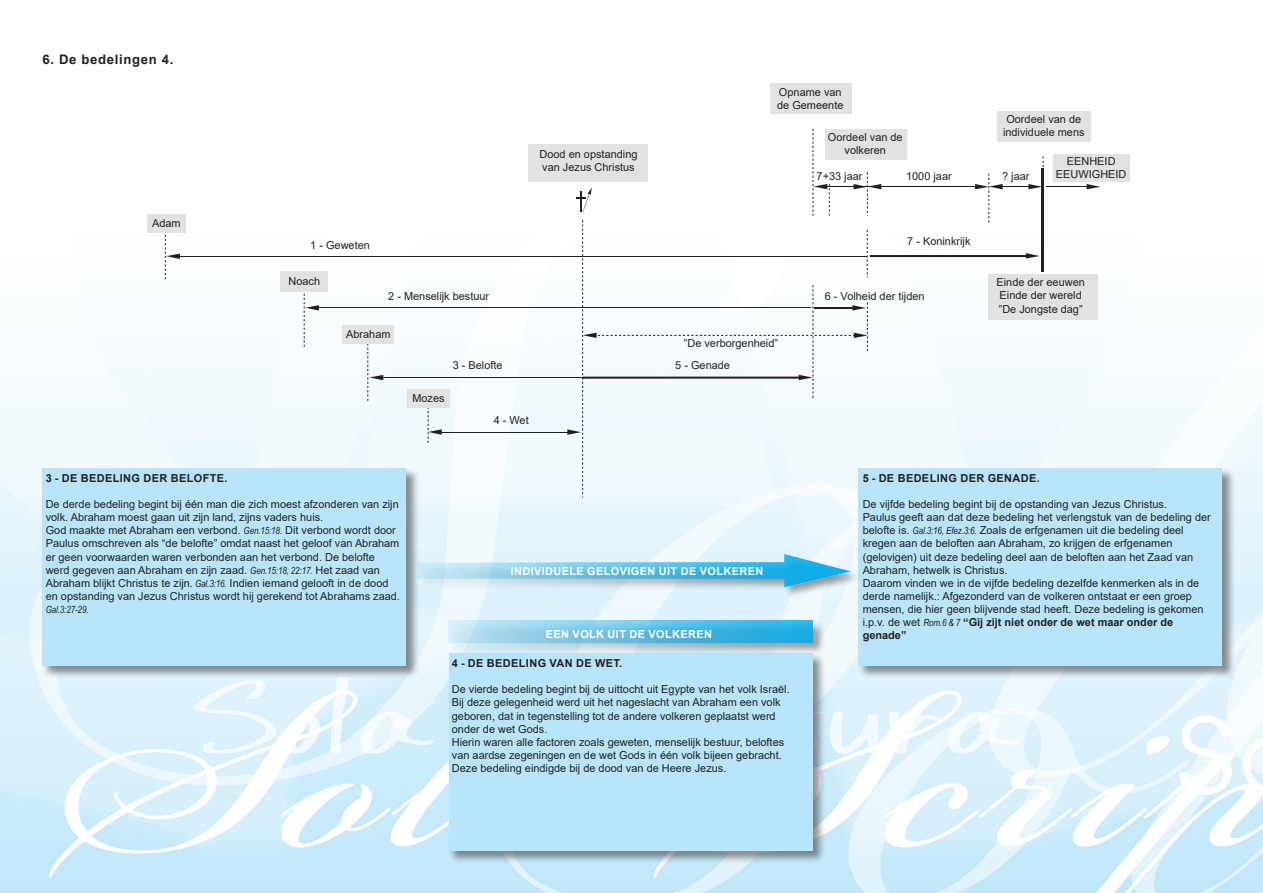
<style>
.page{position:relative;width:1263px;height:893px;background:#fff}
.page>*{position:absolute;margin:0;border:0;box-sizing:border-box;transform-origin:0 0}
.t1{font:700 13.2px "Arial";letter-spacing:.05em;color:#231f20}
.t2{font:10.95px/13.2px "Arial";color:#231f20}
.t3{font:700 10.95px "Arial";letter-spacing:.035em;color:#231f20}
.t4{font:700 10.95px "Arial";letter-spacing:.035em;color:#fff}
.t5{font:italic 9.9px "Arial Narrow";letter-spacing:-.015em;color:#231f20}
.s1{font-family:"Arial Narrow";font-style:italic;font-size:9.9px}
.s2{font-weight:700}
</style>
<div class="page">
<img style="left:0;top:83px;width:1263px;height:810px">
<hr style="left:318px;top:308px;width:492px;height:1px;background:#231f20">
<svg style="left:304px;top:292px;width:15px;height:56px"></svg>
<hr style="left:179px;top:256px;width:688px;height:1px;background:#231f20">
<svg style="left:165px;top:235px;width:15px;height:46px"></svg>
<svg style="left:1026px;top:253px;width:14px;height:6px"></svg>
<hr style="left:1042px;top:169px;width:2px;height:103px;background:#231f20">
<hr style="left:870px;top:255px;width:156px;height:2px;background:#231f20">
<hr style="left:383px;top:377px;width:199px;height:1px;background:#231f20">
<svg style="left:368px;top:344px;width:15px;height:58px"></svg>
<hr style="left:441px;top:432px;width:128px;height:1px;background:#231f20">
<svg style="left:428px;top:408px;width:14px;height:37px"></svg>
<div style="left:281px;top:271px;width:47px;height:21px;background:#e2e2e2"></div>
<div style="left:147px;top:214px;width:39px;height:18px;background:#e2e2e2"></div>
<div style="left:343px;top:326px;width:51px;height:18px;background:#e2e2e2"></div>
<div style="left:407px;top:389px;width:42px;height:19px;background:#e2e2e2"></div>
<div style="left:528px;top:145px;width:120px;height:37px;background:#e2e2e2"></div>
<div style="left:770px;top:84px;width:82px;height:30px;background:#e2e2e2"></div>
<div style="left:825px;top:129px;width:82px;height:31px;background:#e2e2e2"></div>
<div style="left:997px;top:111px;width:94px;height:31px;background:#e2e2e2"></div>
<div style="left:1053px;top:154px;width:77px;height:27px;background:#e2e2e2"></div>
<div style="left:988px;top:275px;width:109px;height:45px;background:#e2e2e2"></div>
<hr style="left:826px;top:186px;width:150px;height:1px;background:#231f20">
<hr style="left:999px;top:186px;width:31px;height:1px;background:#231f20">
<svg style="left:567px;top:129px;width:314px;height:368px"></svg>
<svg style="left:1028px;top:156px;width:16px;height:50px"></svg>
<hr style="left:1046px;top:186px;width:43px;height:1px;background:#231f20">
<svg style="left:1087px;top:184px;width:13px;height:5px"></svg>
<svg style="left:975px;top:174px;width:28px;height:50px"></svg>
<div style="left:42px;top:467px;width:378px;height:212px;background:#231f20;opacity:.5"></div>
<div style="left:43px;top:468px;width:363px;height:197px;background:#b9e5fa"></div>
<div style="left:857px;top:467px;width:379px;height:212px;background:#231f20;opacity:.5"></div>
<div style="left:858px;top:468px;width:364px;height:197px;background:#b9e5fa"></div>
<div style="left:418px;top:554px;width:444px;height:45px;background:#231f20;opacity:.5"></div>
<img style="left:417px;top:554px;width:433px;height:32px">
<div style="left:448px;top:652px;width:378px;height:212px;background:#231f20;opacity:.5"></div>
<div style="left:449px;top:653px;width:363px;height:197px;background:#b9e5fa"></div>
<div style="left:449px;top:620px;width:377px;height:36px;background:#231f20;opacity:.5"></div>
<img style="left:448px;top:621px;width:364px;height:23px">
<p class="t1" style="left:43px;top:54px;width:132px">6. De bedelingen 4.</p>
<p class="t2" style="left:152px;top:217px;width:30px">Adam</p>
<p class="t2" style="left:539px;top:148px;width:100px">Dood en opstanding van Jezus Christus</p>
<p class="t2" style="left:777px;top:86px;width:68px">Opname van de Gemeente</p>
<p class="t2" style="left:828px;top:131px;width:76px;text-align:center">Oordeel van de volkeren</p>
<p class="t2" style="left:1003px;top:114px;width:83px;text-align:center">Oordeel van de individuele mens</p>
<p class="t2" style="left:1056px;top:155px;width:72px;text-align:center">EENHEID<br>EEUWIGHEID</p>
<p class="t2" style="left:816px;top:171px;width:47px">7+33 jaar</p>
<p class="t2" style="left:906px;top:171px;width:47px">1000 jaar</p>
<p class="t2" style="left:1002px;top:171px;width:29px">? jaar</p>
<p class="t2" style="left:310px;top:240px;width:61px">1 - Geweten</p>
<p class="t2" style="left:907px;top:235px;width:65px">7 - Koninkrijk</p>
<p class="t2" style="left:288px;top:276px;width:33px">Noach</p>
<p class="t2" style="left:388px;top:290px;width:103px">2 - Menselijk bestuur</p>
<p class="t2" style="left:825px;top:290px;width:101px">6 - Volheid der tijden</p>
<p class="t2" style="left:346px;top:329px;width:46px">Abraham</p>
<p class="t2" style="left:684px;top:337px;width:96px">”De verborgenheid”</p>
<p class="t2" style="left:453px;top:360px;width:51px">3 - Belofte</p>
<p class="t2" style="left:675px;top:360px;width:56px">5 - Genade</p>
<p class="t2" style="left:412px;top:392px;width:34px">Mozes</p>
<p class="t2" style="left:494px;top:414px;width:37px">4 - Wet</p>
<p class="t2" style="left:996px;top:277px;width:90px">Einde der eeuwen<br>Einde der wereld ”De Jongste dag”</p>
<p class="t3" style="left:46px;top:474px;width:183px">3 - DE BEDELING DER BELOFTE.</p>
<p class="t2" style="left:46px;top:499px;width:356px">De derde bedeling begint bij één man die zich moest afzonderen van zijn volk. Abraham moest gaan uit zijn land, zijns vaders huis.<br>God maakte met Abraham een verbond. <span class="s1">Gen.15:18.</span> Dit verbond wordt door Paulus omschreven als “de belofte” omdat naast het geloof van Abraham er geen voorwaarden waren verbonden aan het verbond. De belofte werd gegeven aan Abraham en zijn zaad. <span class="s1">Gen.15:18, 22:17.</span> Het zaad van Abraham blijkt Christus te zijn. <span class="s1">Gal.3:16.</span> Indien iemand gelooft in de dood en opstanding van Jezus Christus wordt hij gerekend tot Abrahams zaad.</p>
<p class="t5" style="left:46px;top:606px;width:44px">Gal.3:27-29.</p>
<p class="t4" style="left:511px;top:567px;width:254px">INDIVIDUELE GELOVIGEN UIT DE VOLKEREN</p>
<p class="t4" style="left:546px;top:629px;width:168px">EEN VOLK UIT DE VOLKEREN</p>
<p class="t3" style="left:452px;top:659px;width:172px">4 - DE BEDELING VAN DE WET.</p>
<p class="t2" style="left:452px;top:684px;width:339px">De vierde bedeling begint bij de uittocht uit Egypte van het volk Israël.<br>Bij deze gelegenheid werd uit het nageslacht van Abraham een volk geboren, dat in tegenstelling tot de andere volkeren geplaatst werd onder de wet Gods.<br>Hierin waren alle factoren zoals geweten, menselijk bestuur, beloftes van aardse zegeningen en de wet Gods in één volk bijeen gebracht.<br>Deze bedeling eindigde bij de dood van de Heere Jezus.</p>
<p class="t3" style="left:863px;top:474px;width:179px">5 - DE BEDELING DER GENADE.</p>
<p class="t2" style="left:863px;top:499px;width:350px">De vijfde bedeling begint bij de opstanding van Jezus Christus.<br>Paulus geeft aan dat deze bedeling het verlengstuk van de bedeling der belofte is. <span class="s1">Gal.3:16, Efez.3:6.</span> Zoals de erfgenamen uit die bedeling deel kregen aan de beloften aan Abraham, zo krijgen de erfgenamen (gelovigen) uit deze bedeling deel aan de beloften aan het Zaad van Abraham, hetwelk is Christus.<br>Daarom vinden we in de vijfde bedeling dezelfde kenmerken als in de derde namelijk.: Afgezonderd van de volkeren ontstaat er een groep mensen, die hier geen blijvende stad heeft. Deze bedeling is gekomen i.p.v. de wet <span class="s1">Rom.6 &amp; 7</span> <span class="s2">“Gij zijt niet onder de wet maar onder de genade”</span></p>
</div>
